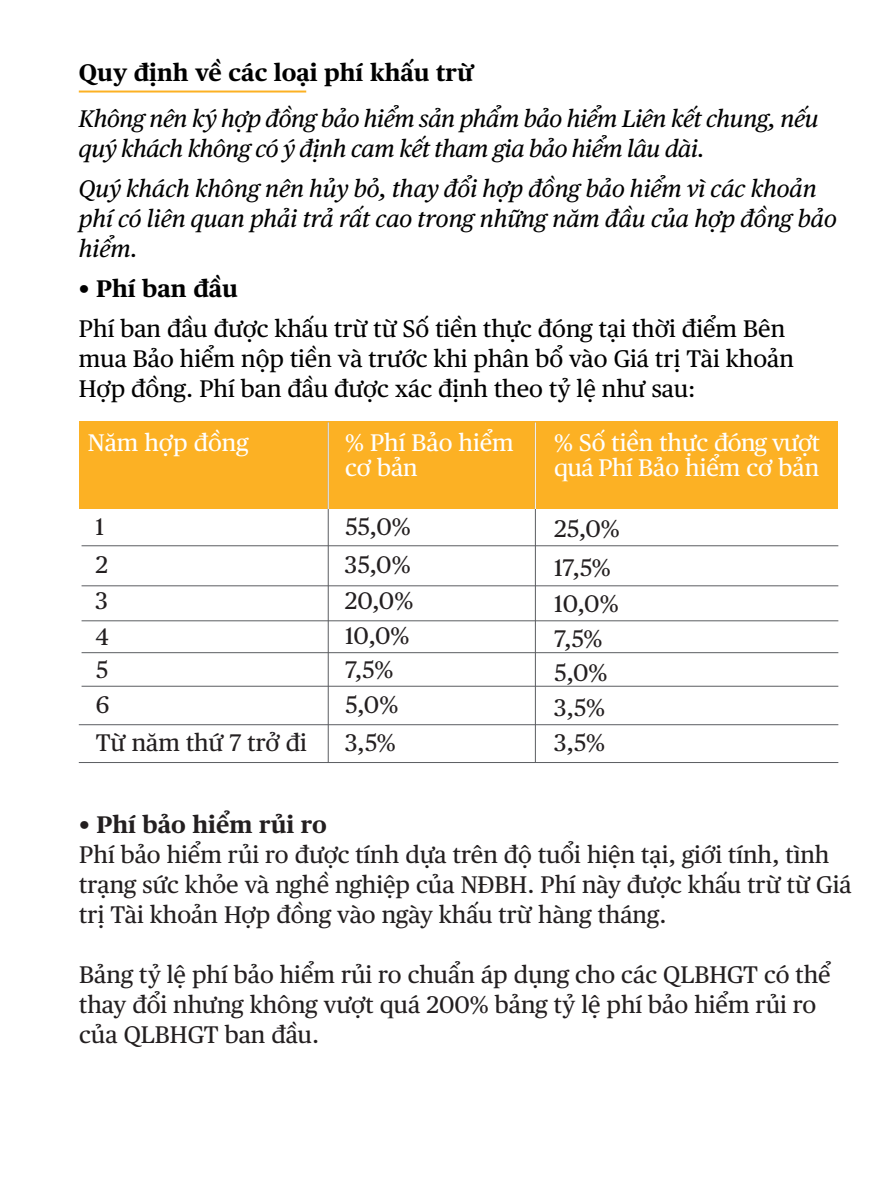
<style>
.page{position:relative;width:893px;height:1191px;background:#fff}
.page>*{position:absolute;margin:0;border:0;box-sizing:border-box;transform-origin:0 0}
.t1{font:24px/30px "Chubb Publico Text VN";color:#231f20}
.t2{font:italic 24px/30px "Chubb Publico Text VN";letter-spacing:-.015em;color:#000}
.t3{font:24px/30px "Chubb Publico Text VN";color:#000}
.t4{font:24px/24px "Chubb Publico Text VN";color:#fff}
.t5{font:700 24px "Chubb Publico Text VN";color:#000}
.t6{font:700 24px "Chubb Publico Text VN";color:#231f20}
</style>
<div class="page">
<div style="left:79px;top:421px;width:758px;height:88px;background:#fcb124"></div>
<hr style="left:328px;top:422px;width:1px;height:340px;background:#5b5d61">
<hr style="left:82px;top:545px;width:756px;height:1px;background:#5b5d61">
<hr style="left:82px;top:585px;width:756px;height:1px;background:#5b5d61">
<hr style="left:82px;top:620px;width:756px;height:1px;background:#5b5d61">
<hr style="left:82px;top:652px;width:756px;height:1px;background:#5b5d61">
<hr style="left:82px;top:686px;width:756px;height:1px;background:#5b5d61">
<hr style="left:79px;top:724px;width:759px;height:1px;background:#5b5d61">
<hr style="left:79px;top:762px;width:759px;height:1px;background:#5b5d61">
<hr style="left:535px;top:422px;width:1px;height:340px;background:#5b5d61">
<hr style="left:328px;top:422px;width:1px;height:87px;background:#fff">
<hr style="left:534px;top:422px;width:2px;height:87px;background:#fff">
<hr style="left:79px;top:90px;width:227px;height:2px;background:#fcb124">
<p class="t5" style="left:79px;top:54px;width:396px">Quy định về các loại phí khấu trừ</p>
<p class="t2" style="left:79px;top:102px;width:741px">Không nên ký hợp đồng bảo hiểm sản phẩm bảo hiểm Liên kết chung, nếu quý khách không có ý định cam kết tham gia bảo hiểm lâu dài.</p>
<p class="t2" style="left:79px;top:172px;width:759px">Quý khách không nên hủy bỏ, thay đổi hợp đồng bảo hiểm vì các khoản phí có liên quan phải trả rất cao trong những năm đầu của hợp đồng bảo hiểm.</p>
<p class="t5" style="left:79px;top:270px;width:160px">• Phí ban đầu</p>
<p class="t3" style="left:79px;top:312px;width:716px">Phí ban đầu được khấu trừ từ Số tiền thực đóng tại thời điểm Bên mua Bảo hiểm nộp tiền và trước khi phân bổ vào Giá trị Tài khoản<br>Hợp đồng. Phí ban đầu được xác định theo tỷ lệ như sau:</p>
<p class="t4" style="left:88px;top:430px;width:162px">Năm hợp đồng</p>
<p class="t1" style="left:96px;top:506px;width:14px;line-height:38.4px">1<br>2</p>
<p class="t4" style="left:345px;top:430px;width:170px">% Phí Bảo hiểm cơ bản</p>
<p class="t4" style="left:554px;top:430px;width:267px">% Số tiền thực đóng vượt quá Phí Bảo hiểm cơ bản</p>
<p class="t1" style="left:345px;top:510px;width:67px">55,0%</p>
<p class="t1" style="left:554px;top:512px;width:67px">25,0%</p>
<p class="t1" style="left:345px;top:548px;width:67px">35,0%</p>
<p class="t1" style="left:554px;top:551px;width:58px">17,5%</p>
<p class="t1" style="left:96px;top:584px;width:14px">3</p>
<p class="t1" style="left:345px;top:584px;width:70px">20,0%</p>
<p class="t1" style="left:554px;top:587px;width:66px">10,0%</p>
<p class="t1" style="left:96px;top:620px;width:15px">4</p>
<p class="t1" style="left:345px;top:619px;width:66px">10,0%</p>
<p class="t1" style="left:554px;top:622px;width:50px">7,5%</p>
<p class="t1" style="left:96px;top:653px;width:14px">5</p>
<p class="t1" style="left:345px;top:653px;width:50px">7,5%</p>
<p class="t1" style="left:554px;top:656px;width:55px">5,0%</p>
<p class="t1" style="left:96px;top:688px;width:15px">6</p>
<p class="t1" style="left:345px;top:684px;width:55px;line-height:37.8px">5,0%<br>3,5%</p>
<p class="t1" style="left:554px;top:691px;width:52px">3,5%</p>
<p class="t1" style="left:96px;top:726px;width:213px">Từ năm thứ 7 trở đi</p>
<p class="t1" style="left:554px;top:726px;width:52px">3,5%</p>
<p class="t6" style="left:79px;top:806px;width:249px">• Phí bảo hiểm rủi ro</p>
<p class="t1" style="left:79px;top:838px;width:773px">Phí bảo hiểm rủi ro được tính dựa trên độ tuổi hiện tại, giới tính, tình trạng sức khỏe và nghề nghiệp của NĐBH. Phí này được khấu trừ từ Giá trị Tài khoản Hợp đồng vào ngày khấu trừ hàng tháng.</p>
<p class="t1" style="left:79px;top:958px;width:752px">Bảng tỷ lệ phí bảo hiểm rủi ro chuẩn áp dụng cho các QLBHGT có thể thay đổi nhưng không vượt quá 200% bảng tỷ lệ phí bảo hiểm rủi ro của QLBHGT ban đầu.</p>
</div>
